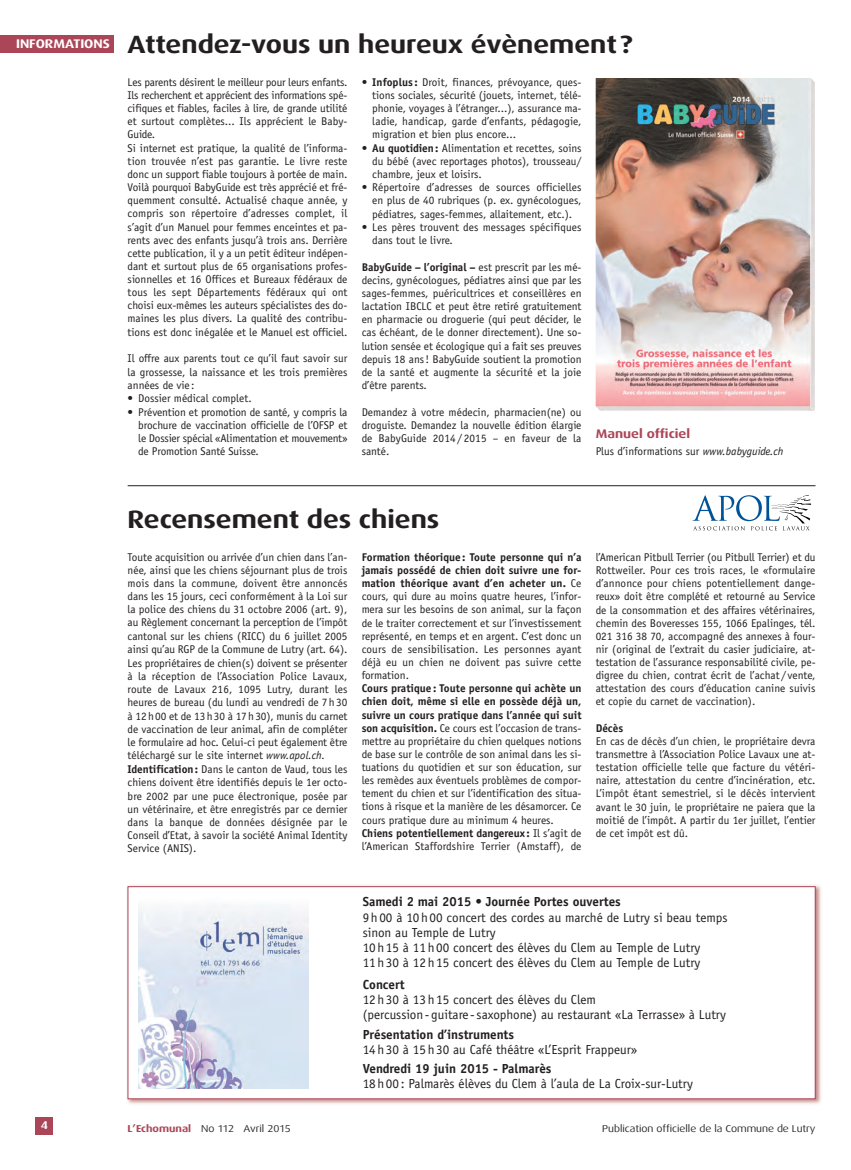
<style>
.page{position:relative;width:851px;height:1170px;background:#fff}
.page>*{position:absolute;margin:0;border:0;box-sizing:border-box;transform-origin:0 0}
.t1{font:700 25px "Dax Wide";color:#231f20}
.t2{font:13.12px/15px "Officina Sans";color:#231f20}
.t3{font:700 13.12px "Officina Sans";color:#231f20}
.t4{font:700 12.5px "Dax Wide";color:#ab4658}
.t5{font:700 12.5px "Dax Wide";color:#fff}
.t6{font:11.25px/13.1px "Officina Sans";color:#231f20;text-align:justify}
.t7{font:700 11.25px "Officina Sans";color:#231f20}
.t8{font:700 11.25px "Dax Wide";color:#fff}
.t9{font:10px "Dax Wide";color:#231f20}
.s1{font-weight:700}
.s2{font-style:italic}
.s3{font-weight:700;color:#ab4658}
</style>
<div class="page">
<div style="left:0;top:35px;width:113px;height:18px;background:#ab4658"></div>
<div style="left:35px;top:1116px;width:18px;height:18px;background:#ab4658"></div>
<svg style="left:692px;top:495px;width:119px;height:35px"></svg>
<img style="left:595px;top:78px;width:219px;height:333px">
<img style="left:127px;top:885px;width:694px;height:219px">
<div style="left:128px;top:886px;width:686px;height:212px;background:#fff"></div>
<div style="left:128px;top:886px;width:687px;height:212px;border:1px solid #ab4658"></div>
<img style="left:138px;top:905px;width:170px;height:183px">
<hr style="left:128px;top:485px;width:687px;height:1px;background:#231f20">
<p class="t5" style="left:16px;top:37px;width:95px">INFORMATIONS</p>
<h1 class="t1" style="left:128px;top:29px;width:506px">Attendez-vous un heureux évènement?</h1>
<p class="t6" style="left:128px;top:76px;width:221px;text-align:left">Les parents désirent le meilleur pour leurs enfants.<br>Ils recherchent et apprécient des informations spé&shy;cifiques et fiables, faciles à lire, de grande utilité et surtout complètes... Ils apprécient le Baby-Guide.<br>Si internet est pratique, la qualité de l’informa&shy;tion trouvée n’est pas garantie. Le livre reste donc un support fiable toujours à portée de main.<br>Voilà pourquoi BabyGuide est très apprécié et fré&shy;quemment consulté. Actualisé chaque année, y compris son répertoire d’adresses complet, il s’agit d’un Manuel pour femmes enceintes et pa&shy;rents avec des enfants jusqu’à trois ans. Derrière cette publication, il y a un petit éditeur indépen&shy;dant et surtout plus de 65 organisations profes&shy;sionnelles et 16 Offices et Bureaux fédéraux de tous les sept Départements fédéraux qui ont choisi eux-mêmes les auteurs spécialistes des do&shy;maines les plus divers. La qualité des contribu&shy;tions est donc inégalée et le Manuel est officiel.</p>
<p class="t6" style="left:128px;top:353px;width:221px">Il offre aux parents tout ce qu’il faut savoir sur la grossesse, la naissance et les trois premières années de vie:</p>
<p class="t6" style="left:128px;top:393px;width:125px">• Dossier médical complet.</p>
<p class="t6" style="left:138px;top:406px;width:211px;text-indent:-11px">• Prévention et promotion de santé, y compris la brochure de vaccination officielle de l’OFSP et le Dossier spécial «Alimentation et mouvement» de Promotion Santé Suisse.</p>
<p class="t6" style="left:372px;top:76px;width:211px;text-indent:-11px">• <span class="s1">Infoplus:</span> Droit, finances, prévoyance, ques&shy;tions sociales, sécurité (jouets, internet, télé&shy;phonie, voyages à l’étranger...), assurance ma&shy;ladie, handicap, garde d’enfants, pédagogie, migration et bien plus encore...</p>
<p class="t6" style="left:372px;top:142px;width:211px;text-indent:-11px">• <span class="s1">Au quotidien:</span> Alimentation et recettes, soins du bébé (avec reportages photos), trousseau/ chambre, jeux et loisirs.</p>
<p class="t6" style="left:372px;top:182px;width:211px;text-indent:-11px">• Répertoire d’adresses de sources officielles en plus de 40 rubriques (p. ex. gynécologues, pédiatres, sages-femmes, allaitement, etc.).</p>
<p class="t6" style="left:372px;top:221px;width:211px;text-indent:-11px">• Les pères trouvent des messages spécifiques dans tout le livre.</p>
<p class="t6" style="left:361px;top:261px;width:221px"><span class="s1">BabyGuide – l’original –</span> est prescrit par les mé&shy;decins, gynécologues, pédiatres ainsi que par les sages-femmes, puéricultrices et conseillères en lactation IBCLC et peut être retiré gratuitement en pharmacie ou droguerie (qui peut décider, le cas échéant, de le donner directement). Une so&shy;lution sensée et écologique qui a fait ses preuves depuis 18 ans! BabyGuide soutient la promotion de la santé et augmente la sécurité et la joie d’être parents.</p>
<p class="t6" style="left:361px;top:406px;width:221px">Demandez à votre médecin, pharmacien(ne) ou droguiste. Demandez la nouvelle édition élargie de BabyGuide 2014/2015 – en faveur de la santé.</p>
<p class="t4" style="left:595px;top:426px;width:96px">Manuel officiel</p>
<p class="t6" style="left:595px;top:445px;width:189px">Plus d’informations sur <span class="s2">www.babyguide.ch</span></p>
<h1 class="t1" style="left:128px;top:504px;width:313px">Recensement des chiens</h1>
<p class="t6" style="left:128px;top:551px;width:221px">Toute acquisition ou arrivée d’un chien dans l’an&shy;née, ainsi que les chiens séjournant plus de trois mois dans la commune, doivent être annoncés dans les 15 jours, ceci conformément à la Loi sur la police des chiens du 31 octobre 2006 (art. 9), au Règlement concernant la perception de l’impôt cantonal sur les chiens (RICC) du 6 juillet 2005 ainsi qu’au RGP de la Commune de Lutry (art. 64).</p>
<p class="t6" style="left:128px;top:657px;width:221px">Les propriétaires de chien(s) doivent se présenter à la réception de l’Association Police Lavaux, route de Lavaux 216, 1095 Lutry, durant les heures de bureau (du lundi au vendredi de 7h30 à 12h00 et de 13h30 à 17h30), munis du carnet de vaccination de leur animal, afin de compléter le formulaire ad hoc. Celui-ci peut également être téléchargé sur le site internet <span class="s2">www.apol.ch.</span></p>
<p class="t6" style="left:128px;top:763px;width:221px"><span class="s1">Identification:</span> Dans le canton de Vaud, tous les chiens doivent être identifiés depuis le 1er octo&shy;bre 2002 par une puce électronique, posée par un vétérinaire, et être enregistrés par ce dernier dans la banque de données désignée par le Conseil d’Etat, à savoir la société Animal Identity Service (ANIS).</p>
<p class="t6" style="left:361px;top:551px;width:221px"><span class="s1">Formation théorique: Toute personne qui n’a jamais possédé de chien doit suivre une for&shy;mation théorique avant d’en acheter un.</span> Ce cours, qui dure au moins quatre heures, l’infor&shy;mera sur les besoins de son animal, sur la façon de le traiter correctement et sur l’investissement représenté, en temps et en argent. C’est donc un cours de sensibilisation. Les personnes ayant déjà eu un chien ne doivent pas suivre cette formation.</p>
<p class="t6" style="left:361px;top:682px;width:221px;text-align:left"><span class="s1">Cours pratique: Toute personne qui achète un chien doit, même si elle en possède déjà un, suivre un cours pratique dans l’année qui suit son acquisition.</span> Ce cours est l’occasion de trans&shy;mettre au propriétaire du chien quelques notions de base sur le contrôle de son animal dans les si&shy;tuations du quotidien et sur son éducation, sur les remèdes aux éventuels problèmes de compor&shy;tement du chien et sur l’identification des situa&shy;tions à risque et la manière de les désamorcer. Ce cours pratique dure au minimum 4 heures.<br><span class="s1">Chiens potentiellement dangereux:</span> Il s’agit de l’American Staffordshire Terrier (Amstaff), de</p>
<p class="t6" style="left:595px;top:551px;width:221px">l’American Pitbull Terrier (ou Pitbull Terrier) et du Rottweiler. Pour ces trois races, le «formulaire d’annonce pour chiens potentiellement dange&shy;reux» doit être complété et retourné au Service de la consommation et des affaires vétérinaires, chemin des Boveresses 155, 1066 Epalinges, tél.<br>021 316 38 70, accompagné des annexes à four&shy;nir (original de l’extrait du casier judiciaire, at&shy;testation de l’assurance responsabilité civile, pe&shy;digree du chien, contrat écrit de l’achat/vente, attestation des cours d’éducation canine suivis et copie du carnet de vaccination).</p>
<p class="t7" style="left:595px;top:723px;width:29px">Décès</p>
<p class="t6" style="left:595px;top:735px;width:221px">En cas de décès d’un chien, le propriétaire devra transmettre à l’Association Police Lavaux une at&shy;testation officielle telle que facture du vétéri&shy;naire, attestation du centre d’incinération, etc.<br>L’impôt étant semestriel, si le décès intervient avant le 30 juin, le propriétaire ne paiera que la moitié de l’impôt. A partir du 1er juillet, l’entier de cet impôt est dû.</p>
<p class="t3" style="left:362px;top:897px;width:259px">Samedi 2 mai 2015 • Journée Portes ouvertes</p>
<p class="t2" style="left:362px;top:910px;width:366px">9h00 à 10h00 concert des cordes au marché de Lutry si beau temps sinon au Temple de Lutry<br>10h15 à 11h00 concert des élèves du Clem au Temple de Lutry 11h30 à 12h15 concert des élèves du Clem au Temple de Lutry</p>
<p class="t3" style="left:362px;top:979px;width:43px">Concert</p>
<p class="t2" style="left:362px;top:993px;width:364px">12h30 à 13h15 concert des élèves du Clem (percussion-guitare-saxophone) au restaurant «La Terrasse» à Lutry</p>
<p class="t3" style="left:362px;top:1029px;width:153px">Présentation d’instruments</p>
<p class="t2" style="left:362px;top:1042px;width:276px">14h30 à 15h30 au Café théâtre «L’Esprit Frappeur»</p>
<p class="t3" style="left:362px;top:1063px;width:190px">Vendredi 19 juin 2015 - Palmarès</p>
<p class="t2" style="left:362px;top:1077px;width:331px">18h00: Palmarès élèves du Clem à l’aula de La Croix-sur-Lutry</p>
<p class="t8" style="left:41px;top:1118px;width:9px">4</p>
<p class="t9" style="left:128px;top:1122px;width:164px"><span class="s3">L’Echomunal</span> No 112 Avril 2015</p>
<p class="t9" style="left:602px;top:1122px;width:215px">Publication officielle de la Commune de Lutry</p>
</div>
